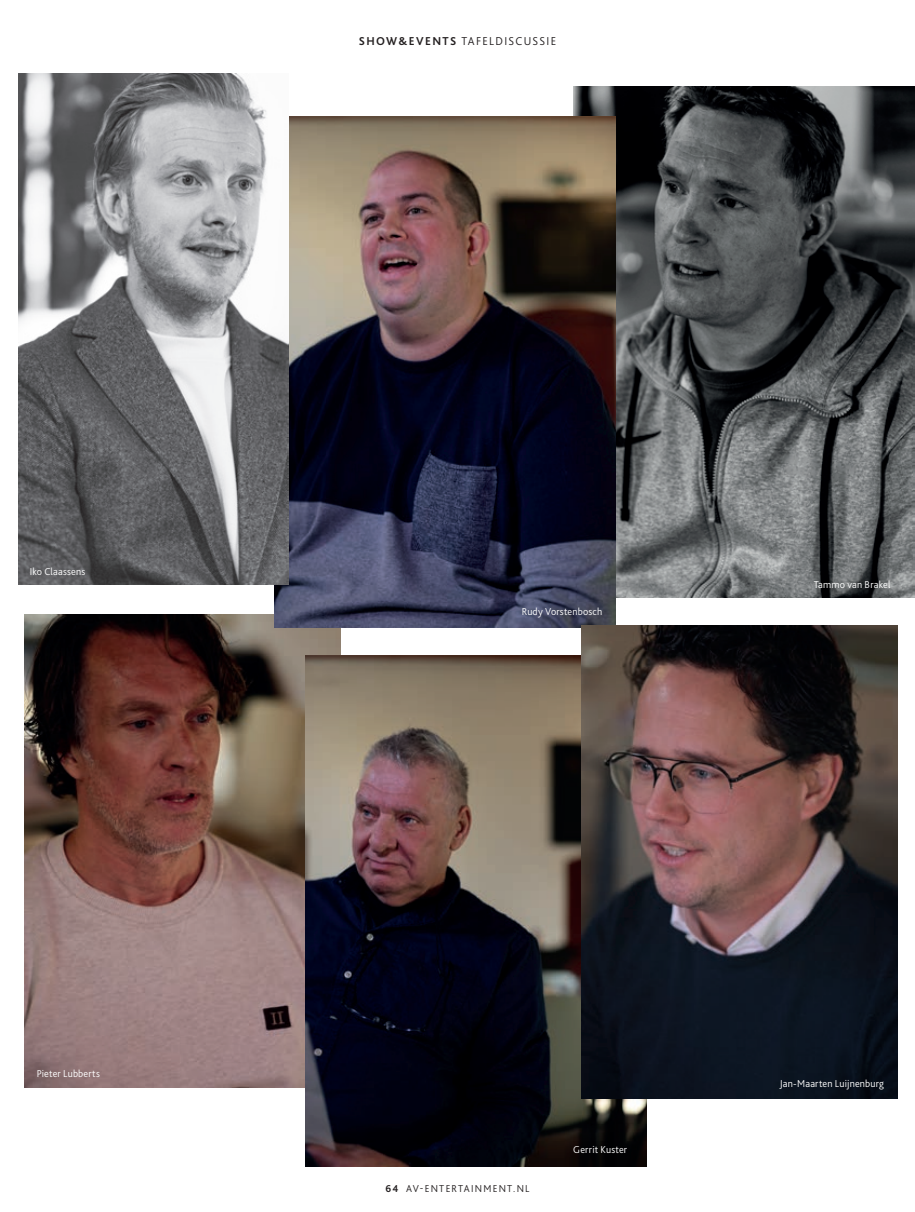
<style>
.page{position:relative;width:915px;height:1212px;background:#fff}
.page>*{position:absolute;margin:0;border:0;box-sizing:border-box;transform-origin:0 0}
.t1{font:300 12px "Bliss 2";letter-spacing:.11em;color:#231f20}
.t2{font:300 10.5px "Bliss 2";letter-spacing:.02em;color:#fff}
.t3{font:300 10.5px "Bliss 2";letter-spacing:.125em;color:#231f20}
.s1{font-weight:700}
</style>
<div class="page">
<img style="left:25px;top:615px;width:315px;height:473px">
<img style="left:573px;top:87px;width:341px;height:511px">
<img style="left:305px;top:656px;width:341px;height:511px">
<img style="left:274px;top:116px;width:341px;height:512px">
<img style="left:18px;top:74px;width:270px;height:511px">
<img style="left:581px;top:625px;width:316px;height:474px">
<p class="t2" style="left:30px;top:565px;width:57px">Iko Claassens</p>
<p class="t2" style="left:37px;top:1067px;width:65px">Pieter Lubberts</p>
<p class="t1" style="left:358px;top:33px;width:199px"><span class="s1">SHOW&amp;EVENTS</span> TAFELDISCUSSIE</p>
<p class="t2" style="left:521px;top:605px;width:82px">Rudy Vorstenbosch</p>
<p class="t2" style="left:813px;top:578px;width:78px">Tammo van Brakel</p>
<p class="t3" style="left:385px;top:1182px;width:146px"><span class="s1">64</span> AV-ENTERTAINMENT.NL</p>
<p class="t2" style="left:573px;top:1143px;width:55px">Gerrit Kuster</p>
<p class="t2" style="left:779px;top:1077px;width:106px">Jan-Maarten Luijnenburg</p>
</div>
